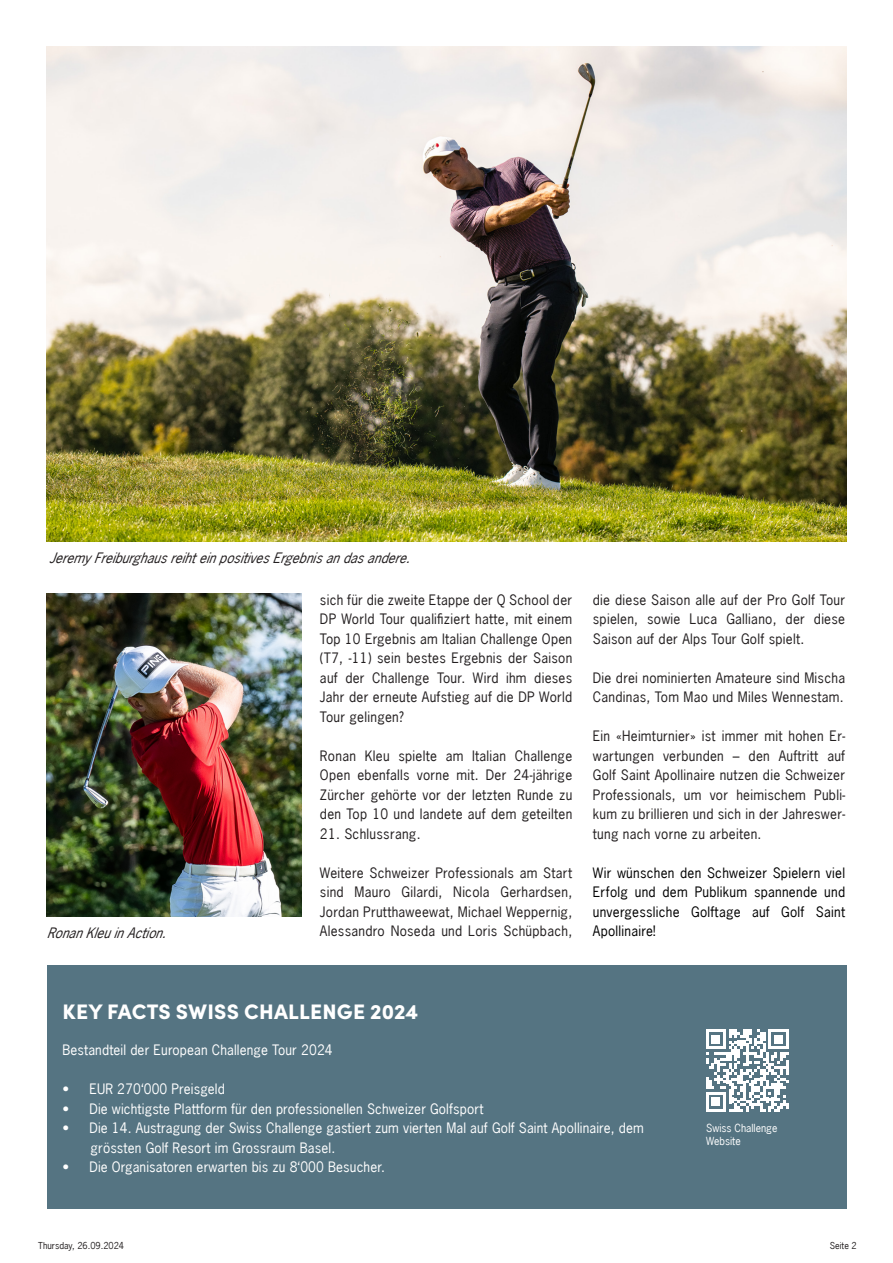
<style>
.page{position:relative;width:893px;height:1263px;background:#fff}
.page>*{position:absolute;margin:0;border:0;box-sizing:border-box;transform-origin:0 0}
.t1{font:900 21px "Sofia Pro";letter-spacing:.01em;color:#fff}
.t2{font:13.5px/19.5px "News Gothic";letter-spacing:.02em;color:#231f20;text-align:justify}
.t3{font:13.5px "News Gothic";letter-spacing:.01em;color:#fff}
.t4{font:13.5px/19.5px "News Gothic";letter-spacing:.02em;color:#000;text-align:justify}
.t5{font:italic 13.5px "News Gothic";color:#231f20}
.t6{font:10.5px "News Gothic";color:#fff}
.t7{font:9px "News Gothic";color:#231f20}
</style>
<div class="page">
<div style="left:47px;top:965px;width:799px;height:244px;background:#557482"></div>
<svg style="left:706px;top:1029px;width:82px;height:83px"></svg>
<img style="left:47px;top:593px;width:254px;height:323px">
<img style="left:47px;top:47px;width:799px;height:494px">
<p class="t5" style="left:49px;top:549px;width:368px">JeremyFreiburghausreihteinpositivesErgebnisandasandere.</p>
<p class="t5" style="left:47px;top:924px;width:127px">RonanKleuinAction.</p>
<p class="t2" style="left:320px;top:590px;width:254px">sich für die zweite Etappe der Q School der DP World Tour qualifiziert hatte, mit einem Top 10 Ergebnis am Italian Challenge Open (T7, -11) sein bestes Ergebnis der Saison auf der Challenge Tour. Wird ihm dieses Jahr der erneute Aufstieg auf die DP World Tour gelingen?</p>
<p class="t2" style="left:320px;top:746px;width:254px">Ronan Kleu spielte am Italian Challenge Open ebenfalls vorne mit. Der 24-jährige Zürcher gehörte vor der letzten Runde zu den Top 10 und landete auf dem geteilten</p>
<p class="t2" style="left:320px;top:824px;width:102px">21. Schlussrang.</p>
<p class="t2" style="left:320px;top:863px;width:254px">Weitere Schweizer Professionals am Start sind Mauro Gilardi, Nicola Gerhardsen, Jordan Prutthaweewat, Michael Weppernig, Alessandro Noseda und Loris Schüpbach,</p>
<p class="t2" style="left:593px;top:590px;width:254px">die diese Saison alle auf der Pro Golf Tour spielen, sowie Luca Galliano, der diese Saison auf der Alps Tour Golf spielt.</p>
<p class="t2" style="left:593px;top:668px;width:254px">Die drei nominierten Amateure sind Mischa<br>Candinas, Tom Mao und Miles Wennestam.</p>
<p class="t2" style="left:593px;top:726px;width:254px">Ein «Heimturnier» ist immer mit hohen Er&shy;wartungen verbunden – den Auftritt auf Golf Saint Apollinaire nutzen die Schweizer Professionals, um vor heimischem Publi&shy;kum zu brillieren und sich in der Jahreswer&shy;tung nach vorne zu arbeiten.</p>
<p class="t4" style="left:593px;top:863px;width:254px">Wir wünschen den Schweizer Spielern viel Erfolg und dem Publikum spannende und unvergessliche Golftage auf Golf Saint Apollinaire!</p>
<p class="t1" style="left:63px;top:995px;width:357px">KEY FACTS SWISS CHALLENGE 2024</p>
<p class="t3" style="left:62px;top:1042px;width:272px">Bestandteil der European Challenge Tour 2024</p>
<p class="t3" style="left:62px;top:1081px;width:164px">• EUR 270‘000 Preisgeld</p>
<p class="t3" style="left:62px;top:1100px;width:423px">• Die wichtigste Plattform für den professionellen Schweizer Golfsport</p>
<p class="t3" style="left:62px;top:1120px;width:583px">• Die 14. Austragung der Swiss Challenge gastiert zum vierten Mal auf Golf Saint Apollinaire, dem</p>
<p class="t3" style="left:91px;top:1139px;width:246px">grössten Golf Resort im Grossraum Basel.</p>
<p class="t3" style="left:62px;top:1159px;width:324px">• Die Organisatoren erwarten bis zu 8‘000 Besucher.</p>
<p class="t6" style="left:706px;top:1121px;width:73px">Swiss Challenge</p>
<p class="t6" style="left:706px;top:1134px;width:36px">Website</p>
<p class="t7" style="left:38px;top:1239px;width:87px">Thursday, 26.09.2024</p>
<p class="t7" style="left:830px;top:1239px;width:28px">Seite 2</p>
</div>
